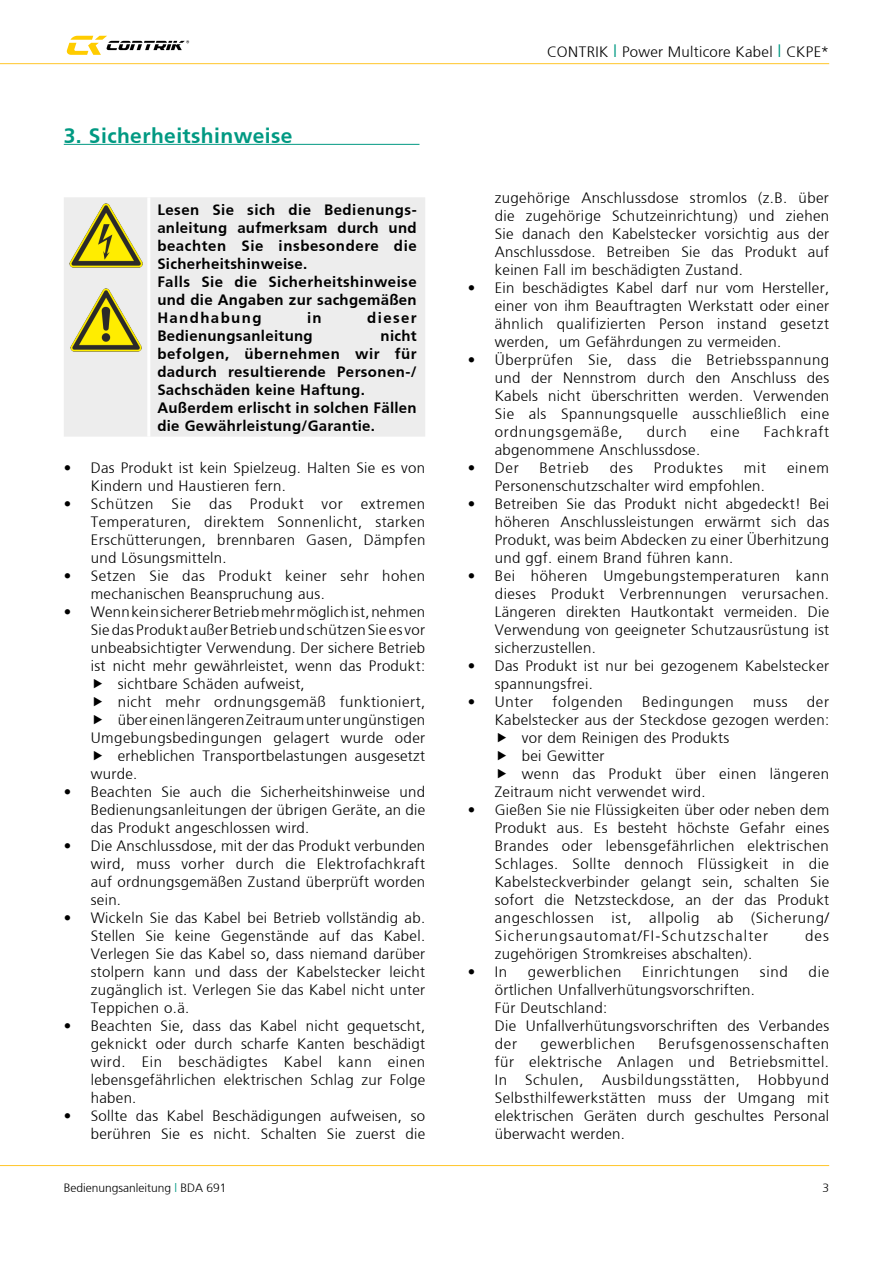
<style>
.page{position:relative;width:893px;height:1263px;background:#fff}
.page>*{position:absolute;margin:0;border:0;box-sizing:border-box;transform-origin:0 0}
.t1{font:700 21px "Frutiger";letter-spacing:.02em;color:#009982}
.t2{font:300 15px/18px "Frutiger";letter-spacing:.02em;color:#000;text-align:justify}
.t3{font:700 15px/18px "Frutiger";letter-spacing:.02em;color:#000}
.t4{font:300 15px "Frutiger";letter-spacing:.05em;color:#000}
.t5{font:300 15px "Frutiger";letter-spacing:.055em;color:#000}
.t6{font:300 15px "Frutiger";letter-spacing:.045em;color:#000}
.t7{font:300 12px "Frutiger";color:#000}
.s1{font-size:18px;color:#009982}
.s2{color:#009982}
</style>
<div class="page">
<hr style="left:0;top:63px;width:829px;height:1px;background:#ffc629">
<hr style="left:0;top:1165px;width:829px;height:1px;background:#ffc629">
<svg style="left:67px;top:36px;width:122px;height:19px"></svg>
<hr style="left:64px;top:144px;width:355px;height:1px;background:#009982">
<div style="left:64px;top:197px;width:361px;height:240px;background:#ededed"></div>
<hr style="left:147px;top:197px;width:3px;height:240px;background:#fff">
<img style="left:70px;top:203px;width:73px;height:65px">
<img style="left:71px;top:289px;width:71px;height:62px">
<h1 class="t1" style="left:64px;top:124px;width:230px">3. Sicherheitshinweise</h1>
<p class="t3" style="left:157px;top:200px;width:261px">Lesen Sie sich die Bedienungs&shy;anleitung aufmerksam durch und beachten Sie insbesondere die<br>Sicherheitshinweise.<br>Falls Sie die Sicherheitshinweise und die Angaben zur sachgemäßen<br>Handhabung</p>
<p class="t3" style="left:307px;top:308px;width:16px">in</p>
<p class="t3" style="left:367px;top:308px;width:51px">dieser</p>
<p class="t3" style="left:157px;top:326px;width:157px">Bedienungsanleitung</p>
<p class="t3" style="left:157px;top:326px;width:261px;text-indent:223px">nicht befolgen, übernehmen wir für dadurch resultierende Personen-/<br>Sachschäden keine Haftung.<br>Außerdem erlischt in solchen Fällen die Gewährleistung/Garantie.</p>
<p class="t2" style="left:91px;top:458px;width:336px;text-indent:-27px">• Das Produkt ist kein Spielzeug. Halten Sie es von<br>Kindern und Haustieren fern.</p>
<p class="t2" style="left:91px;top:494px;width:336px;text-indent:-27px">• Schützen Sie das Produkt vor extremen Temperaturen, direktem Sonnenlicht, starken Erschütterungen, brennbaren Gasen, Dämpfen und Lösungsmitteln.</p>
<p class="t2" style="left:91px;top:566px;width:336px;text-indent:-27px">• Setzen Sie das Produkt keiner sehr hohen mechanischen Beanspruchung aus.</p>
<p class="t2" style="left:64px;top:602px;width:363px">• Wenn kein sicherer Betrieb mehr möglich ist, nehmen</p>
<p class="t2" style="left:91px;top:620px;width:336px">Sie das Produkt außer Betrieb und schützen Sie es vor</p>
<p class="t2" style="left:91px;top:638px;width:336px">unbeabsichtigter Verwendung. Der sichere Betrieb</p>
<p class="t2" style="left:91px;top:656px;width:336px">ist nicht mehr gewährleistet, wenn das Produkt:</p>
<p class="t2" style="left:118px;top:674px;width:188px">sichtbare Schäden aufweist,</p>
<p class="t2" style="left:118px;top:692px;width:309px">nicht mehr ordnungsgemäß funktioniert,</p>
<p class="t2" style="left:118px;top:710px;width:309px">über einen längeren Zeitraum unter ungünstigen</p>
<p class="t2" style="left:91px;top:728px;width:336px">Umgebungsbedingungen gelagert wurde oder</p>
<p class="t2" style="left:118px;top:746px;width:309px">erheblichen Transportbelastungen ausgesetzt</p>
<p class="t2" style="left:91px;top:764px;width:48px">wurde.</p>
<p class="t2" style="left:91px;top:782px;width:336px;text-indent:-27px">• Beachten Sie auch die Sicherheitshinweise und Bedienungsanleitungen der übrigen Geräte, an die das Produkt angeschlossen wird.</p>
<p class="t2" style="left:91px;top:836px;width:336px;text-indent:-27px">• Die Anschlussdose, mit der das Produkt verbunden wird, muss vorher durch die Elektrofachkraft auf ordnungsgemäßen Zustand überprüft worden sein.</p>
<p class="t2" style="left:91px;top:908px;width:336px;text-indent:-27px">• Wickeln Sie das Kabel bei Betrieb vollständig ab.<br>Stellen Sie keine Gegenstände auf das Kabel.<br>Verlegen Sie das Kabel so, dass niemand darüber stolpern kann und dass der Kabelstecker leicht zugänglich ist. Verlegen Sie das Kabel nicht unter Teppichen o.ä.</p>
<p class="t2" style="left:91px;top:1016px;width:336px;text-indent:-27px">• Beachten Sie, dass das Kabel nicht gequetscht, geknickt oder durch scharfe Kanten beschädigt wird. Ein beschädigtes Kabel kann einen lebensgefährlichen elektrischen Schlag zur Folge haben.</p>
<p class="t2" style="left:64px;top:1106px;width:363px;text-align:right">• Sollte das Kabel Beschädigungen aufweisen, so berühren Sie es nicht. Schalten Sie zuerst die</p>
<p class="t2" style="left:547px;top:42px;width:283px">CONTRIK <span class="s1">I</span> Power Multicore Kabel <span class="s1">I</span> CKPE*</p>
<p class="t2" style="left:495px;top:188px;width:336px">zugehörige Anschlussdose stromlos (z.B. über die zugehörige Schutzeinrichtung) und ziehen Sie danach den Kabelstecker vorsichtig aus der Anschlussdose. Betreiben Sie das Produkt auf keinen Fall im beschädigten Zustand.</p>
<p class="t2" style="left:495px;top:278px;width:336px;text-indent:-27px">• Ein beschädigtes Kabel darf nur vom Hersteller, einer von ihm Beauftragten Werkstatt oder einer ähnlich qualifizierten Person instand gesetzt werden, um Gefährdungen zu vermeiden.</p>
<p class="t2" style="left:495px;top:350px;width:336px;text-indent:-27px">• Überprüfen Sie, dass die Betriebsspannung und der Nennstrom durch den Anschluss des Kabels nicht überschritten werden. Verwenden Sie als Spannungsquelle ausschließlich eine ordnungsgemäße,</p>
<p class="t2" style="left:647px;top:422px;width:41px">durch</p>
<p class="t2" style="left:711px;top:422px;width:31px">eine</p>
<p class="t5" style="left:764px;top:423px;width:67px">Fachkraft</p>
<p class="t2" style="left:495px;top:440px;width:207px">abgenommene Anschlussdose.</p>
<p class="t2" style="left:468px;top:458px;width:52px">• Der</p>
<p class="t4" style="left:540px;top:459px;width:51px">Betrieb</p>
<p class="t2" style="left:610px;top:458px;width:25px">des</p>
<p class="t4" style="left:654px;top:459px;width:71px">Produktes</p>
<p class="t2" style="left:744px;top:458px;width:24px">mit</p>
<p class="t2" style="left:787px;top:458px;width:44px">einem</p>
<p class="t2" style="left:495px;top:476px;width:272px">Personenschutzschalter wird empfohlen.</p>
<p class="t2" style="left:495px;top:494px;width:336px;text-indent:-27px">• Betreiben Sie das Produkt nicht abgedeckt! Bei höheren Anschlussleistungen erwärmt sich das Produkt, was beim Abdecken zu einer Überhitzung und ggf. einem Brand führen kann.</p>
<p class="t2" style="left:495px;top:566px;width:336px;text-indent:-27px">• Bei höheren Umgebungstemperaturen kann dieses Produkt Verbrennungen verursachen.<br>Längeren direkten Hautkontakt vermeiden. Die Verwendung von geeigneter Schutzausrüstung ist sicherzustellen.</p>
<p class="t2" style="left:495px;top:656px;width:336px;text-indent:-27px">• Das Produkt ist nur bei gezogenem Kabelstecker spannungsfrei.</p>
<p class="t2" style="left:468px;top:692px;width:67px">• Unter</p>
<p class="t6" style="left:552px;top:693px;width:72px">folgenden</p>
<p class="t6" style="left:642px;top:693px;width:93px">Bedingungen</p>
<p class="t2" style="left:753px;top:692px;width:36px">muss</p>
<p class="t2" style="left:807px;top:692px;width:24px">der</p>
<p class="t2" style="left:495px;top:710px;width:336px">Kabelstecker aus der Steckdose gezogen werden:</p>
<p class="t2" style="left:522px;top:728px;width:209px">vor dem Reinigen des Produkts</p>
<p class="t2" style="left:522px;top:746px;width:84px">bei Gewitter</p>
<p class="t2" style="left:522px;top:764px;width:309px">wenn das Produkt über einen längeren</p>
<p class="t2" style="left:495px;top:782px;width:212px">Zeitraum nicht verwendet wird.</p>
<p class="t2" style="left:495px;top:800px;width:336px;text-indent:-27px">• Gießen Sie nie Flüssigkeiten über oder neben dem Produkt aus. Es besteht höchste Gefahr eines Brandes oder lebensgefährlichen elektrischen Schlages. Sollte dennoch Flüssigkeit in die Kabelsteckverbinder gelangt sein, schalten Sie sofort die Netzsteckdose, an der das Produkt angeschlossen ist, allpolig ab (Sicherung/ Sicherungsautomat/FI-Schutzschalter</p>
<p class="t2" style="left:805px;top:926px;width:25px">des</p>
<p class="t2" style="left:495px;top:944px;width:259px">zugehörigen Stromkreises abschalten).</p>
<p class="t2" style="left:468px;top:962px;width:41px">• In</p>
<p class="t4" style="left:528px;top:963px;width:95px">gewerblichen</p>
<p class="t4" style="left:642px;top:963px;width:98px">Einrichtungen</p>
<p class="t2" style="left:760px;top:962px;width:30px">sind</p>
<p class="t2" style="left:809px;top:962px;width:22px">die</p>
<p class="t2" style="left:495px;top:980px;width:336px;text-align:left">örtlichen Unfallverhütungsvorschriften.<br>Für Deutschland:<br>Die Unfallverhütungsvorschriften des Verbandes der</p>
<p class="t2" style="left:495px;top:1034px;width:336px;text-indent:164px">Berufsgenossenschaften für elektrische Anlagen und Betriebsmittel.<br>In Schulen, Ausbildungsstätten, Hobbyund Selbsthilfewerkstätten muss der Umgang mit elektrischen Geräten durch geschultes Personal überwacht werden.</p>
<p class="t5" style="left:540px;top:1035px;width:96px">gewerblichen</p>
<p class="t7" style="left:64px;top:1181px;width:164px">Bedienungsanleitung <span class="s2">|</span> BDA 691</p>
<p class="t7" style="left:822px;top:1181px;width:8px">3</p>
</div>
